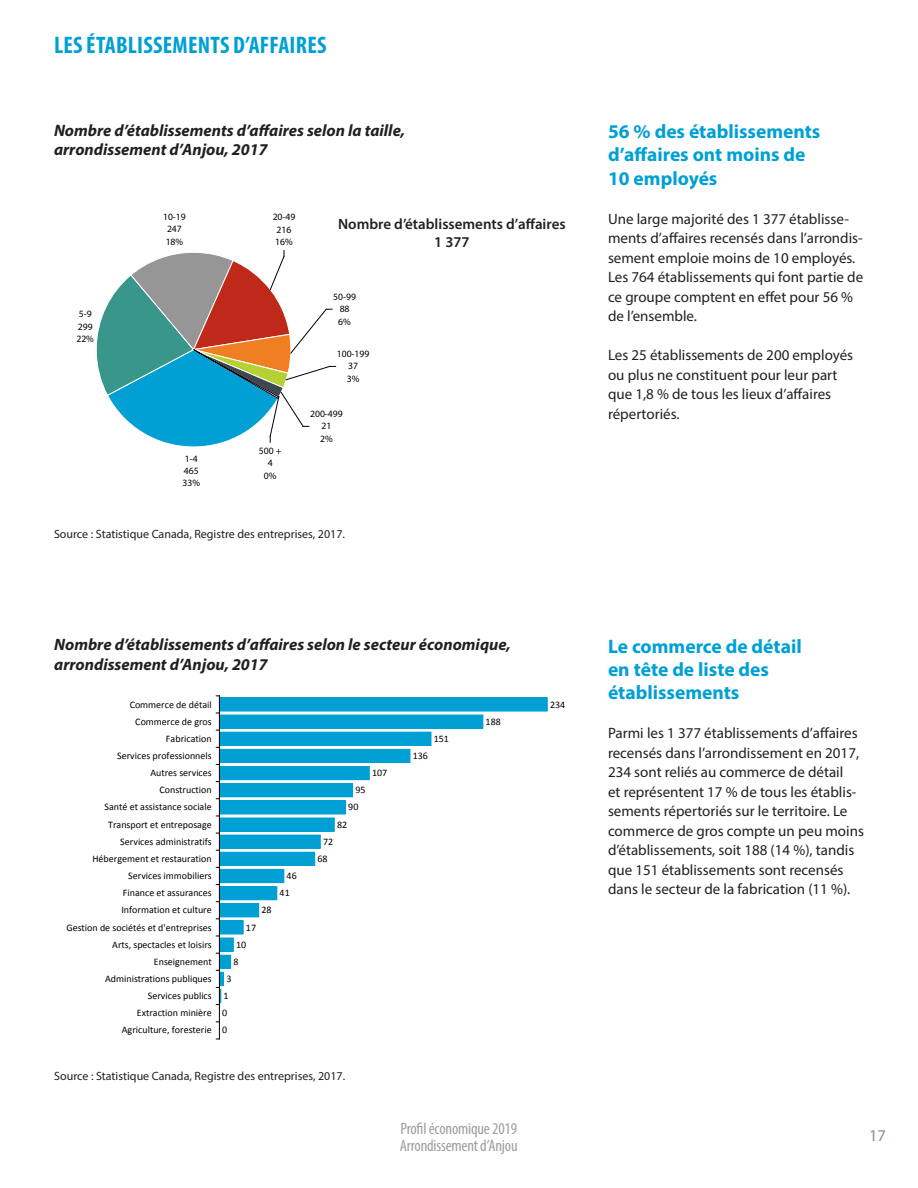
<style>
.page{position:relative;width:918px;height:1188px;background:#fff}
.page>*{position:absolute;margin:0;border:0;box-sizing:border-box;transform-origin:0 0}
.t1{font:700 condensed 24px "Myriad Pro";letter-spacing:.01em;color:#00a0d4}
.t2{font:700 19.5px/23.4px "Myriad Pro";color:#00a0d4}
.t3{font:italic 700 16.5px "Myriad Pro";color:#231f20}
.t4{font:condensed 16.5px/16.5px "Myriad Pro";letter-spacing:-.01em;color:#9e9e9e}
.t5{font:16.5px "Myriad Pro";color:#7c929e}
.t6{font:15px/19.5px "Myriad Pro";color:#231f20}
.t7{font:600 15px "Myriad Pro";color:#231f20}
.t8{font:12px "Myriad Pro";color:#231f20}
.t9{font:10.05px "Calibri";color:#000}
.t10{font:9.6px/12.3px "Myriad Pro";letter-spacing:-.005em;color:#000}
</style>
<div class="page">
<svg style="left:96px;top:251px;width:240px;height:196px"></svg>
<div style="left:219px;top:972px;width:5px;height:14px;background:#00a0d4"></div>
<div style="left:219px;top:955px;width:12px;height:13px;background:#00a0d4"></div>
<div style="left:219px;top:955px;width:12px;height:14px;border:1px solid #00a0d4"></div>
<div style="left:219px;top:938px;width:14px;height:13px;background:#00a0d4"></div>
<div style="left:219px;top:938px;width:15px;height:14px;border:1px solid #00a0d4"></div>
<div style="left:219px;top:921px;width:24px;height:13px;background:#00a0d4"></div>
<div style="left:219px;top:921px;width:25px;height:13px;border:1px solid #00a0d4"></div>
<div style="left:219px;top:904px;width:40px;height:13px;background:#00a0d4"></div>
<div style="left:219px;top:903px;width:40px;height:14px;border:1px solid #00a0d4"></div>
<div style="left:219px;top:887px;width:58px;height:13px;background:#00a0d4"></div>
<div style="left:219px;top:886px;width:58px;height:14px;border:1px solid #00a0d4"></div>
<div style="left:219px;top:869px;width:65px;height:14px;background:#00a0d4"></div>
<div style="left:219px;top:852px;width:96px;height:13px;background:#00a0d4"></div>
<div style="left:219px;top:852px;width:96px;height:14px;border:1px solid #00a0d4"></div>
<div style="left:219px;top:835px;width:101px;height:13px;background:#00a0d4"></div>
<div style="left:219px;top:835px;width:102px;height:14px;border:1px solid #00a0d4"></div>
<div style="left:219px;top:818px;width:115px;height:13px;background:#00a0d4"></div>
<div style="left:219px;top:818px;width:116px;height:14px;border:1px solid #00a0d4"></div>
<div style="left:219px;top:801px;width:127px;height:13px;background:#00a0d4"></div>
<div style="left:219px;top:800px;width:127px;height:14px;border:1px solid #00a0d4"></div>
<div style="left:219px;top:784px;width:134px;height:13px;background:#00a0d4"></div>
<div style="left:219px;top:783px;width:134px;height:14px;border:1px solid #00a0d4"></div>
<div style="left:219px;top:767px;width:150px;height:13px;background:#00a0d4"></div>
<div style="left:219px;top:766px;width:151px;height:14px;border:1px solid #00a0d4"></div>
<div style="left:219px;top:749px;width:191px;height:14px;background:#00a0d4"></div>
<div style="left:219px;top:732px;width:212px;height:13px;background:#00a0d4"></div>
<div style="left:219px;top:732px;width:212px;height:14px;border:1px solid #00a0d4"></div>
<div style="left:219px;top:715px;width:264px;height:13px;background:#00a0d4"></div>
<div style="left:219px;top:715px;width:264px;height:14px;border:1px solid #00a0d4"></div>
<div style="left:219px;top:698px;width:328px;height:13px;background:#00a0d4"></div>
<hr style="left:219px;top:696px;width:1px;height:343px;background:#000">
<svg style="left:216px;top:987px;width:5px;height:18px"></svg>
<p class="t1" style="left:54px;top:30px;width:274px">LES ÉTABLISSEMENTS D’AFFAIRES</p>
<p class="t3" style="left:54px;top:119px;width:353px">Nombre d’établissements d’affaires selon la taille,</p>
<p class="t3" style="left:54px;top:139px;width:215px">arrondissement d’Anjou, 2017</p>
<p class="t10" style="left:76px;top:308px;width:19px">5-9<br>299<br>22%</p>
<p class="t10" style="left:163px;top:211px;width:24px">10-19<br>247<br>18%</p>
<p class="t10" style="left:183px;top:452px;width:19px">1-4<br>465<br>33%</p>
<p class="t10" style="left:273px;top:211px;width:24px">20-49<br>216<br>16%</p>
<p class="t7" style="left:338px;top:214px;width:229px">Nombre d’établissements d’affaires</p>
<p class="t7" style="left:434px;top:232px;width:37px">1 377</p>
<p class="t10" style="left:259px;top:444px;width:24px;text-align:center">500 +<br>4<br>0%</p>
<p class="t10" style="left:333px;top:290px;width:24px;text-align:center">50-99<br>88<br>6%</p>
<p class="t10" style="left:337px;top:348px;width:34px;text-align:center">100-199<br>37<br>3%</p>
<p class="t10" style="left:310px;top:408px;width:34px;text-align:center">200-499<br>21<br>2%</p>
<p class="t8" style="left:54px;top:527px;width:293px">Source : Statistique Canada, Registre des entreprises, 2017.</p>
<p class="t3" style="left:54px;top:634px;width:458px">Nombre d’établissements d’affaires selon le secteur économique,</p>
<p class="t3" style="left:54px;top:654px;width:215px">arrondissement d’Anjou, 2017</p>
<p class="t9" style="left:130px;top:698px;width:84px">Commerce de détail</p>
<p class="t9" style="left:135px;top:715px;width:78px">Commerce de gros</p>
<p class="t9" style="left:166px;top:732px;width:47px">Fabrication</p>
<p class="t9" style="left:117px;top:749px;width:96px">Services professionnels</p>
<p class="t9" style="left:150px;top:766px;width:63px">Autres services</p>
<p class="t9" style="left:372px;top:766px;width:17px">107</p>
<p class="t9" style="left:159px;top:784px;width:54px">Construction</p>
<p class="t9" style="left:355px;top:784px;width:12px">95</p>
<p class="t9" style="left:104px;top:801px;width:109px">Santé et assistance sociale</p>
<p class="t9" style="left:348px;top:801px;width:12px">90</p>
<p class="t9" style="left:108px;top:818px;width:105px">Transport et entreposage</p>
<p class="t9" style="left:337px;top:818px;width:12px">82</p>
<p class="t9" style="left:120px;top:835px;width:93px">Services administratifs</p>
<p class="t9" style="left:323px;top:835px;width:12px">72</p>
<p class="t9" style="left:92px;top:852px;width:121px">Hébergement et restauration</p>
<p class="t9" style="left:317px;top:852px;width:12px">68</p>
<p class="t9" style="left:128px;top:869px;width:85px">Services immobiliers</p>
<p class="t9" style="left:287px;top:869px;width:12px">46</p>
<p class="t9" style="left:123px;top:886px;width:90px">Finance et assurances</p>
<p class="t9" style="left:280px;top:887px;width:12px">41</p>
<p class="t9" style="left:121px;top:904px;width:92px">Information et culture</p>
<p class="t9" style="left:261px;top:904px;width:12px">28</p>
<p class="t9" style="left:66px;top:921px;width:147px">Gestion de sociétés et d'entreprises</p>
<p class="t9" style="left:246px;top:921px;width:12px">17</p>
<p class="t9" style="left:112px;top:938px;width:101px">Arts, spectacles et loisirs</p>
<p class="t9" style="left:236px;top:938px;width:12px">10</p>
<p class="t9" style="left:154px;top:955px;width:59px">Enseignement</p>
<p class="t9" style="left:233px;top:955px;width:7px">8</p>
<p class="t9" style="left:105px;top:972px;width:108px">Administrations publiques</p>
<p class="t9" style="left:226px;top:972px;width:7px">3</p>
<p class="t9" style="left:148px;top:989px;width:65px">Services publics</p>
<p class="t9" style="left:224px;top:989px;width:7px">1</p>
<p class="t9" style="left:137px;top:1007px;width:76px">Extraction minière</p>
<p class="t9" style="left:222px;top:1007px;width:7px">0</p>
<p class="t9" style="left:122px;top:1024px;width:91px">Agriculture, foresterie</p>
<p class="t9" style="left:222px;top:1024px;width:7px">0</p>
<p class="t8" style="left:54px;top:1069px;width:293px">Source : Statistique Canada, Registre des entreprises, 2017.</p>
<p class="t9" style="left:434px;top:732px;width:17px">151</p>
<p class="t9" style="left:413px;top:749px;width:17px">136</p>
<p class="t9" style="left:486px;top:715px;width:17px">188</p>
<p class="t9" style="left:550px;top:698px;width:17px">234</p>
<p class="t2" style="left:608px;top:119px;width:214px">56 % des établissements d’affaires ont moins de<br>10 employés</p>
<p class="t6" style="left:608px;top:209px;width:257px">Une large majorité des 1 377 établisse&shy;ments d’affaires recensés dans l’arrondis&shy;sement emploie moins de 10 employés.<br>Les 764 établissements qui font partie de ce groupe comptent en effet pour 56 % de l’ensemble.</p>
<p class="t6" style="left:608px;top:345px;width:247px">Les 25 établissements de 200 employés ou plus ne constituent pour leur part que 1,8 % de tous les lieux d’affaires répertoriés.</p>
<p class="t2" style="left:608px;top:634px;width:195px">Le commerce de détail en tête de liste des établissements</p>
<p class="t6" style="left:608px;top:723px;width:257px">Parmi les 1 377 établissements d’affaires recensés dans l’arrondissement en 2017, 234 sont reliés au commerce de détail<br>et représentent 17 % de tous les établis&shy;sements répertoriés sur le territoire. Le commerce de gros compte un peu moins d’établissements, soit 188 (14 %), tandis que 151 établissements sont recensés dans le secteur de la fabrication (11 %).</p>
<p class="t4" style="left:400px;top:1120px;width:119px">Profil économique 2019<br>Arrondissement d’Anjou</p>
<p class="t5" style="left:869px;top:1125px;width:18px">17</p>
</div>
